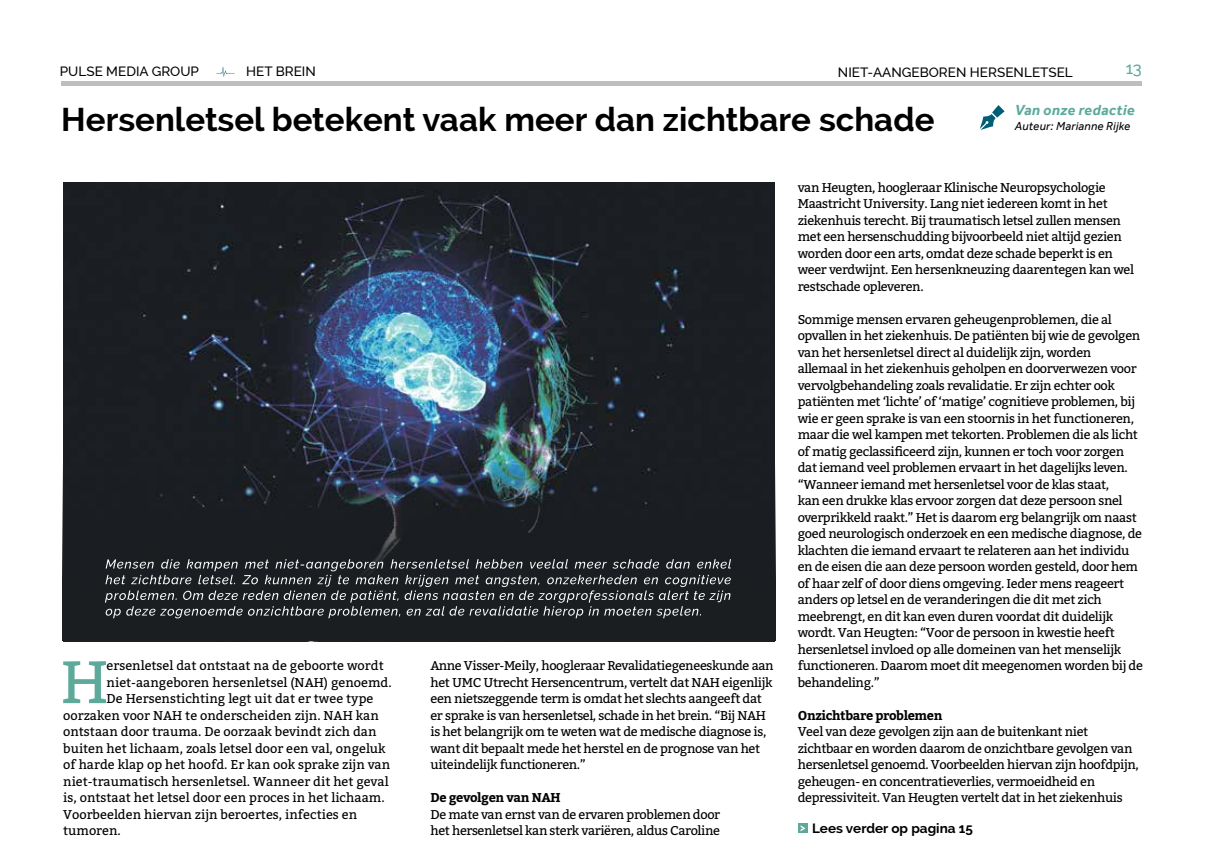
<style>
.page{position:relative;width:1222px;height:864px;background:#fff}
.page>*{position:absolute;margin:0;border:0;box-sizing:border-box;transform-origin:0 0}
.t1{font:59.85px "Bitter";color:#5daa9b}
.t2{font:700 33px "Raleway";color:#000}
.t3{font:500 16.5px "Raleway";color:#5daa9b}
.t4{font:italic 700 15px "Effra";letter-spacing:.02em;color:#5daa9b}
.t5{font:500 13.5px "Raleway";color:#000}
.t6{font:700 13.5px "Raleway";color:#000}
.t7{font:12.75px/16.5px "Bitter";letter-spacing:-.03em;color:#000}
.t8{font:12.75px "Bitter";color:#000}
.t9{font:700 12.75px "Bitter";letter-spacing:-.03em;color:#000}
.t10{font:italic 12px "Effra";letter-spacing:.02em;color:#000}
</style>
<div class="page">
<hr style="left:61px;top:81px;width:1080px;height:4px;background:#bcbec0">
<svg style="left:216px;top:67px;width:18px;height:10px"></svg>
<svg style="left:979px;top:105px;width:25px;height:25px"></svg>
<div style="left:797px;top:823px;width:10px;height:10px;background:#5daa9b"></div>
<svg style="left:800px;top:825px;width:5px;height:6px"></svg>
<img style="left:63px;top:183px;width:711px;height:459px">
<div style="left:62px;top:462px;width:713px;height:179px;background:#1a1e21"></div>
<svg style="left:105px;top:559px;width:626px;height:59px"></svg>
<p class="t5" style="left:60px;top:64px;width:140px">PULSE MEDIA GROUP</p>
<p class="t5" style="left:246px;top:64px;width:71px">HET BREIN</p>
<p class="t5" style="left:837px;top:64px;width:236px">NIET-AANGEBOREN HERSENLETSEL</p>
<p class="t3" style="left:1125px;top:59px;width:18px">13</p>
<h2 class="t2" style="left:61px;top:101px;width:874px">Hersenletsel betekent vaak meer dan zichtbare schade</h2>
<p class="t4" style="left:1014px;top:101px;width:121px">Van onze redactie</p>
<p class="t10" style="left:1014px;top:119px;width:117px">Auteur: Marianne Rijke</p>
<h1 class="t1" style="left:61px;top:639px;width:49px">H</h1>
<p class="t8" style="left:107px;top:656px;width:278px">ersenletsel dat ontstaat na de geboorte wordt</p>
<p class="t8" style="left:107px;top:673px;width:286px">niet-aangeboren hersenletsel (NAH) genoemd.</p>
<p class="t8" style="left:107px;top:689px;width:268px">De Hersenstichting legt uit dat er twee type</p>
<p class="t8" style="left:63px;top:706px;width:317px">oorzaken voor NAH te onderscheiden zijn. NAH kan</p>
<p class="t8" style="left:63px;top:722px;width:315px">ontstaan door trauma. De oorzaak bevindt zich dan</p>
<p class="t8" style="left:63px;top:739px;width:324px">buiten het lichaam, zoals letsel door een val, ongeluk</p>
<p class="t8" style="left:63px;top:755px;width:328px">of harde klap op het hoofd. Er kan ook sprake zijn van</p>
<p class="t8" style="left:63px;top:772px;width:327px">niet-traumatisch hersenletsel. Wanneer dit het geval</p>
<p class="t8" style="left:63px;top:788px;width:323px">is, ontstaat het letsel door een proces in het lichaam.</p>
<p class="t8" style="left:63px;top:805px;width:295px">Voorbeelden hiervan zijn beroertes, infecties en</p>
<p class="t8" style="left:63px;top:821px;width:59px">tumoren.</p>
<p class="t7" style="left:430px;top:657px;width:345px">Anne Visser-Meily, hoogleraar Revalidatiegeneeskunde aan het UMC Utrecht Hersencentrum, vertelt dat NAH eigenlijk een nietszeggende term is omdat het slechts aangeeft dat er sprake is van hersenletsel, schade in het brein. “Bij NAH is het belangrijk om te weten wat de medische diagnose is, want dit bepaalt mede het herstel en de prognose van het uiteindelijk functioneren.”</p>
<p class="t9" style="left:430px;top:788px;width:132px">De gevolgen van NAH</p>
<p class="t7" style="left:430px;top:805px;width:291px">De mate van ernst van de ervaren problemen door het hersenletsel kan sterk variëren, aldus Caroline</p>
<p class="t7" style="left:797px;top:178px;width:338px">van Heugten, hoogleraar Klinische Neuropsychologie Maastricht University. Lang niet iedereen komt in het ziekenhuis terecht. Bij traumatisch letsel zullen mensen met een hersenschudding bijvoorbeeld niet altijd gezien worden door een arts, omdat deze schade beperkt is en weer verdwijnt. Een hersenkneuzing daarentegen kan wel restschade opleveren.</p>
<p class="t7" style="left:797px;top:310px;width:347px">Sommige mensen ervaren geheugenproblemen, die al opvallen in het ziekenhuis. De patiënten bij wie de gevolgen van het hersenletsel direct al duidelijk zijn, worden allemaal in het ziekenhuis geholpen en doorverwezen voor vervolgbehandeling zoals revalidatie. Er zijn echter ook patiënten met ‘lichte’ of ‘matige’ cognitieve problemen, bij wie er geen sprake is van een stoornis in het functioneren, maar die wel kampen met tekorten. Problemen die als licht of matig geclassificeerd zijn, kunnen er toch voor zorgen dat iemand veel problemen ervaart in het dagelijks leven. “Wanneer iemand met hersenletsel voor de klas staat,<br>kan een drukke klas ervoor zorgen dat deze persoon snel overprikkeld raakt.” Het is daarom erg belangrijk om naast goed neurologisch onderzoek en een medische diagnose, de klachten die iemand ervaart te relateren aan het individu en de eisen die aan deze persoon worden gesteld, door hem of haar zelf of door diens omgeving. Ieder mens reageert anders op letsel en de veranderingen die dit met zich meebrengt, en dit kan even duren voordat dit duidelijk wordt. Van Heugten: “Voor de persoon in kwestie heeft hersenletsel invloed op alle domeinen van het menselijk functioneren. Daarom moet dit meegenomen worden bij de behandeling.”</p>
<p class="t9" style="left:797px;top:705px;width:146px">Onzichtbare problemen</p>
<p class="t7" style="left:797px;top:723px;width:343px">Veel van deze gevolgen zijn aan de buitenkant niet zichtbaar en worden daarom de onzichtbare gevolgen van hersenletsel genoemd. Voorbeelden hiervan zijn hoofdpijn, geheugen- en concentratieverlies, vermoeidheid en depressiviteit. Van Heugten vertelt dat in het ziekenhuis</p>
<p class="t6" style="left:812px;top:820px;width:162px">Lees verder op pagina 15</p>
</div>
